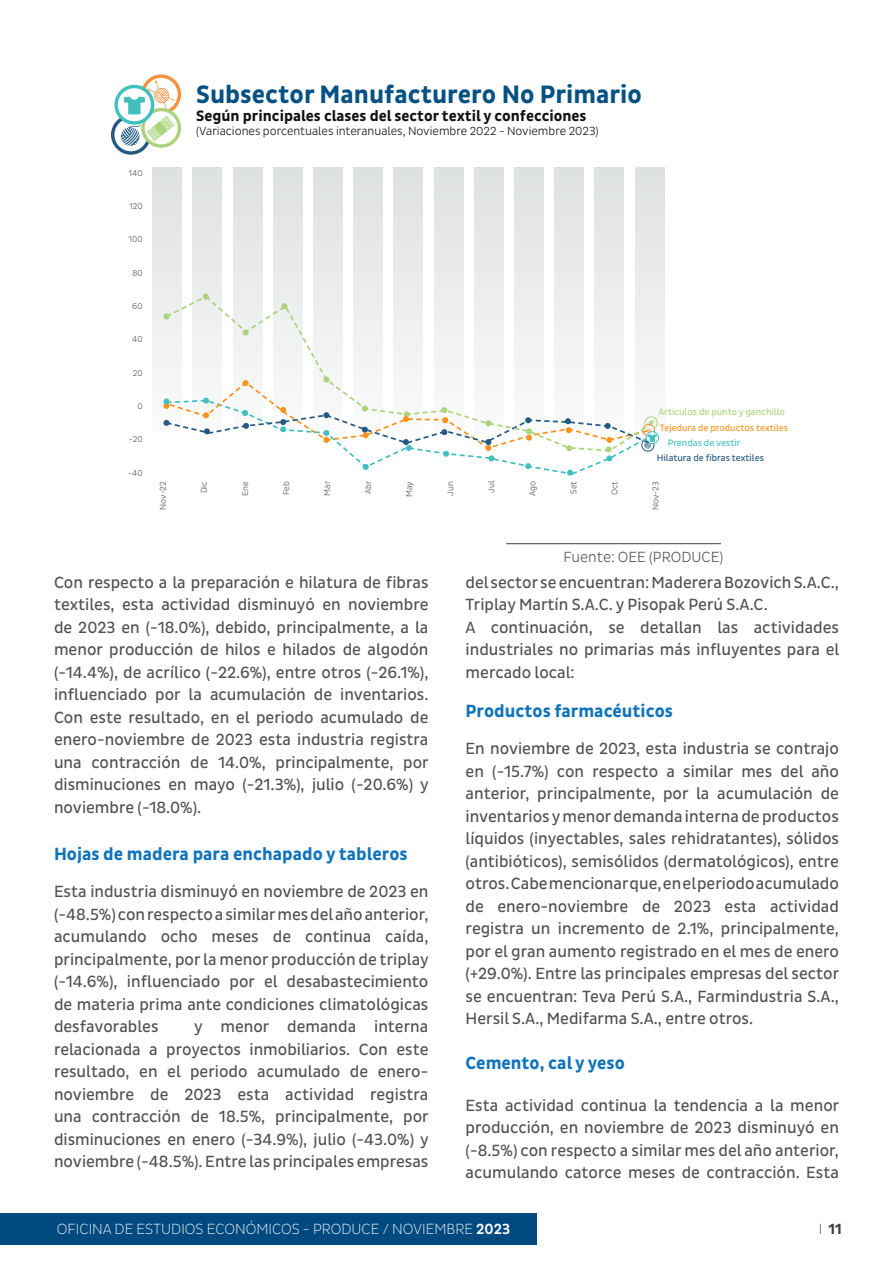
<style>
.page{position:relative;width:893px;height:1263px;background:#fff}
.page>*{position:absolute;margin:0;border:0;box-sizing:border-box;transform-origin:0 0}
.t1{font:700 25.65px "Pluto Sans Cond";color:#055183}
.t2{font:700 18px "Pluto Sans Cond";color:#1074bc}
.t3{font:16.5px/22.5px "Pluto Sans Cond";color:#4f5152;text-align:justify}
.t4{font:700 15.45px "Pluto Sans Cond";color:#111416}
.t5{font:300 15px "Pluto Sans Cond Ex";color:#fff}
.t6{font:300 15px "Pluto Sans Cond";color:#57585a}
.t7{font:700 15px "Pluto Sans Cond";color:#3e3e3f}
.t8{font:300 12px "Pluto Sans Cond";color:#111416}
.t9{font:9.45px/15.9px "Pluto Sans Cond";color:#f7931d}
.t10{font:9.45px "Pluto Sans Cond";color:#abd37c}
.t11{font:9.45px "Pluto Sans Cond";color:#235982}
.t12{font:300 8.55px "Pluto Sans Cond";color:#4f5252}
.s1{color:#42c0be}
.s2{font-family:"Pluto Sans Cond";font-weight:500}
.s3{font-family:"Pluto Sans Cond Ex";font-weight:300}
</style>
<div class="page">
<div style="left:0;top:1213px;width:536px;height:32px;background:#004a7f"></div>
<svg style="left:152px;top:167px;width:513px;height:274px"></svg>
<svg style="left:113px;top:116px;width:36px;height:37px"></svg>
<div style="left:111px;top:115px;width:40px;height:40px;border:3px solid #235982;border-radius:50%"></div>
<svg style="left:143px;top:76px;width:36px;height:37px"></svg>
<div style="left:141px;top:74px;width:40px;height:40px;border:3px solid #f4923e;border-radius:50%"></div>
<svg style="left:143px;top:110px;width:36px;height:36px"></svg>
<div style="left:141px;top:108px;width:40px;height:40px;border:3px solid #abd37c;border-radius:50%"></div>
<svg style="left:116px;top:86px;width:37px;height:37px"></svg>
<div style="left:114px;top:85px;width:40px;height:40px;border:3px solid #42c0be;border-radius:50%"></div>
<svg style="left:121px;top:81px;width:54px;height:65px"></svg>
<div style="left:644px;top:416px;width:14px;height:13px;border:1px solid #abd37c;border-radius:50%"></div>
<div style="left:646px;top:431px;width:13px;height:13px;border:1px solid #42c0be;border-radius:50%"></div>
<svg style="left:163px;top:294px;width:40px;height:25px"></svg>
<svg style="left:203px;top:294px;width:449px;height:83px"></svg>
<svg style="left:163px;top:377px;width:494px;height:99px"></svg>
<hr style="left:506px;top:543px;width:215px;height:1px;background:#57585a">
<p class="t12" style="left:129px;top:168px;width:15px">140</p>
<p class="t12" style="left:129px;top:201px;width:15px">120</p>
<p class="t12" style="left:129px;top:235px;width:16px">100</p>
<p class="t12" style="left:132px;top:268px;width:12px">80</p>
<p class="t12" style="left:132px;top:301px;width:12px">60</p>
<p class="t12" style="left:132px;top:335px;width:12px">40</p>
<p class="t12" style="left:133px;top:368px;width:11px">20</p>
<p class="t12" style="left:137px;top:401px;width:7px">0</p>
<p class="t12" style="left:129px;top:435px;width:15px">-20</p>
<p class="t12" style="left:128px;top:468px;width:16px">-40</p>
<p class="t1" style="left:196px;top:79px;width:447px">Subsector Manufacturero No Primario</p>
<p class="t4" style="left:196px;top:107px;width:392px">Según principales clases del sector textil y confecciones</p>
<p class="t8" style="left:196px;top:125px;width:404px">(Variaciones porcentuales interanuales, Noviembre 2022 - Noviembre 2023)</p>
<p class="t10" style="left:658px;top:407px;width:128px">Artículos de punto y ganchillo</p>
<p class="t11" style="left:657px;top:453px;width:109px">Hilatura de fibras textiles</p>
<p class="t9" style="left:668px;top:420px;width:122px;text-indent:-8px">Tejedura de productos textiles<br><span class="s1">Prendas de vestir</span></p>
<p class="t12" style="left:158px;top:510px;width:30px;rotate:-90deg">Nov-22</p>
<p class="t12" style="left:199px;top:493px;width:14px;rotate:-90deg">Dic</p>
<p class="t12" style="left:240px;top:496px;width:16px;rotate:-90deg">Ene</p>
<p class="t12" style="left:281px;top:495px;width:16px;rotate:-90deg">Feb</p>
<p class="t12" style="left:322px;top:496px;width:16px;rotate:-90deg">Mar</p>
<p class="t12" style="left:363px;top:494px;width:15px;rotate:-90deg">Abr</p>
<p class="t12" style="left:404px;top:497px;width:17px;rotate:-90deg">May</p>
<p class="t12" style="left:445px;top:496px;width:16px;rotate:-90deg">Jun</p>
<p class="t12" style="left:486px;top:493px;width:14px;rotate:-90deg">Jul</p>
<p class="t12" style="left:528px;top:496px;width:16px;rotate:-90deg">Ago</p>
<p class="t12" style="left:569px;top:494px;width:14px;rotate:-90deg">Set</p>
<p class="t12" style="left:610px;top:495px;width:15px;rotate:-90deg">Oct</p>
<p class="t12" style="left:651px;top:510px;width:30px;rotate:-90deg">Nov-23</p>
<p class="t6" style="left:563px;top:549px;width:162px">Fuente: OEE (PRODUCE)</p>
<p class="t3" style="left:54px;top:571px;width:376px">Con respecto a la preparación e hilatura de fibras textiles, esta actividad disminuyó en noviembre de 2023 en (-18.0%), debido, principalmente, a la menor producción de hilos e hilados de algodón (-14.4%), de acrílico (-22.6%), entre otros (-26.1%), influenciado por la acumulación de inventarios.<br>Con este resultado, en el periodo acumulado de enero-noviembre de 2023 esta industria registra una contracción de 14.0%, principalmente, por disminuciones en mayo (-21.3%), julio (-20.6%) y noviembre (-18.0%).</p>
<p class="t2" style="left:54px;top:843px;width:355px">Hojas de madera para enchapado y tableros</p>
<p class="t3" style="left:54px;top:880px;width:376px">Esta industria disminuyó en noviembre de 2023 en (-48.5%) con respecto a similar mes del año anterior, acumulando ocho meses de continua caída, principalmente, por la menor producción de triplay (-14.6%), influenciado por el desabastecimiento de materia prima ante condiciones climatológicas desfavorables</p>
<p class="t3" style="left:54px;top:1015px;width:376px;text-indent:140px">y menor demanda interna relacionada a proyectos inmobiliarios. Con este resultado, en el periodo acumulado de enero&shy;noviembre de 2023 esta actividad registra una contracción de 18.5%, principalmente, por disminuciones en enero (-34.9%), julio (-43.0%) y noviembre (-48.5%). Entre las principales empresas</p>
<p class="t3" style="left:466px;top:571px;width:375px">del sector se encuentran: Maderera Bozovich S.A.C.,<br>Triplay Martín S.A.C. y Pisopak Perú S.A.C.</p>
<p class="t3" style="left:466px;top:616px;width:375px">A continuación, se detallan las actividades industriales no primarias más influyentes para el mercado local:</p>
<p class="t2" style="left:466px;top:700px;width:209px">Productos farmacéuticos</p>
<p class="t3" style="left:466px;top:737px;width:375px">En noviembre de 2023, esta industria se contrajo en (-15.7%) con respecto a similar mes del año anterior, principalmente, por la acumulación de inventarios y menor demanda interna de productos líquidos (inyectables, sales rehidratantes), sólidos (antibióticos), semisólidos (dermatológicos), entre otros. Cabe mencionar que, en el periodo acumulado de enero-noviembre de 2023 esta actividad registra un incremento de 2.1%, principalmente, por el gran aumento registrado en el mes de enero (+29.0%). Entre las principales empresas del sector se encuentran: Teva Perú S.A., Farmindustria S.A., Hersil S.A., Medifarma S.A., entre otros.</p>
<p class="t2" style="left:466px;top:1053px;width:161px">Cemento, cal y yeso</p>
<p class="t3" style="left:466px;top:1094px;width:375px">Esta actividad continua la tendencia a la menor producción, en noviembre de 2023 disminuyó en (-8.5%) con respecto a similar mes del año anterior, acumulando catorce meses de contracción. Esta</p>
<p class="t5" style="left:57px;top:1221px;width:455px">OFICINA DE ESTUDIOS ECONÓMICOS - PRODUCE / NOVIEMBRE <span class="s2">2023</span></p>
<p class="t7" style="left:819px;top:1221px;width:25px"><span class="s3">I</span> 11</p>
</div>
